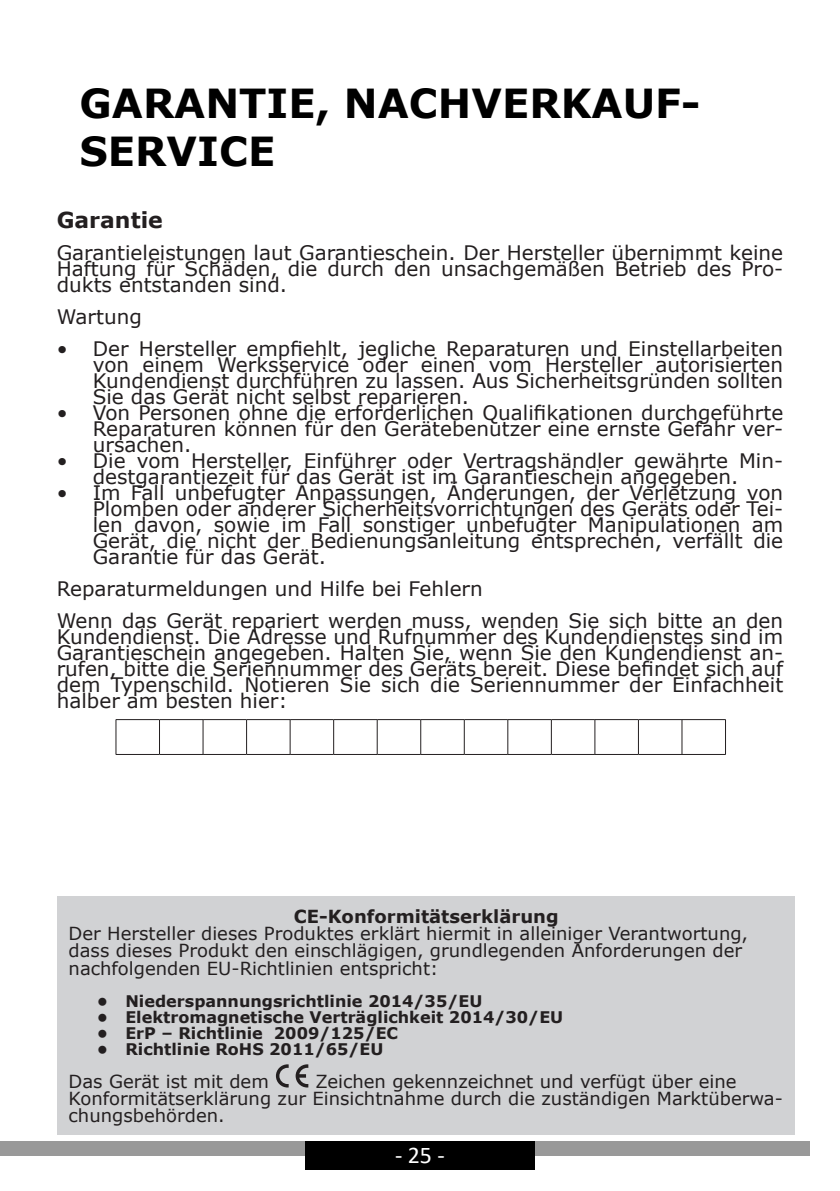
<style>
.page{position:relative;width:840px;height:1191px;background:#fff}
.page>*{position:absolute;margin:0;border:0;box-sizing:border-box;transform-origin:0 0}
.t1{font:700 40px/48px "Verdana";color:#000}
.t2{font:24px "Calibri";color:#fff}
.t3{font:700 22px "Verdana";color:#231f20}
.t4{font:20px/16px "Verdana";color:#231f20;text-align:justify}
.t5{font:18px/17.4px "Verdana";color:#231f20}
.t6{font:700 18px "Verdana";color:#231f20}
.t7{font:700 16px "Verdana";color:#231f20}
</style>
<div class="page">
<div style="left:0;top:1141px;width:809px;height:14px;background:#999"></div>
<div style="left:305px;top:1141px;width:229px;height:28px;background:#000"></div>
<hr style="left:116px;top:719px;width:43px;height:1px;background:#231f20">
<hr style="left:116px;top:720px;width:1px;height:34px;background:#231f20">
<hr style="left:159px;top:719px;width:44px;height:1px;background:#231f20">
<hr style="left:159px;top:720px;width:1px;height:34px;background:#231f20">
<hr style="left:203px;top:719px;width:43px;height:1px;background:#231f20">
<hr style="left:202px;top:720px;width:1px;height:34px;background:#231f20">
<hr style="left:246px;top:719px;width:44px;height:1px;background:#231f20">
<hr style="left:246px;top:720px;width:1px;height:34px;background:#231f20">
<hr style="left:290px;top:719px;width:43px;height:1px;background:#231f20">
<hr style="left:289px;top:720px;width:1px;height:34px;background:#231f20">
<hr style="left:333px;top:719px;width:44px;height:1px;background:#231f20">
<hr style="left:333px;top:720px;width:1px;height:34px;background:#231f20">
<hr style="left:377px;top:719px;width:43px;height:1px;background:#231f20">
<hr style="left:376px;top:720px;width:1px;height:34px;background:#231f20">
<hr style="left:420px;top:719px;width:44px;height:1px;background:#231f20">
<hr style="left:420px;top:720px;width:1px;height:34px;background:#231f20">
<hr style="left:464px;top:719px;width:43px;height:1px;background:#231f20">
<hr style="left:463px;top:720px;width:1px;height:34px;background:#231f20">
<hr style="left:507px;top:719px;width:44px;height:1px;background:#231f20">
<hr style="left:507px;top:720px;width:1px;height:34px;background:#231f20">
<hr style="left:551px;top:719px;width:43px;height:1px;background:#231f20">
<hr style="left:550px;top:720px;width:1px;height:34px;background:#231f20">
<hr style="left:594px;top:719px;width:44px;height:1px;background:#231f20">
<hr style="left:594px;top:720px;width:1px;height:34px;background:#231f20">
<hr style="left:638px;top:719px;width:43px;height:1px;background:#231f20">
<hr style="left:637px;top:720px;width:1px;height:34px;background:#231f20">
<hr style="left:681px;top:719px;width:44px;height:1px;background:#231f20">
<hr style="left:681px;top:720px;width:1px;height:34px;background:#231f20">
<hr style="left:724px;top:720px;width:1px;height:34px;background:#231f20">
<hr style="left:116px;top:754px;width:43px;height:1px;background:#231f20">
<hr style="left:159px;top:754px;width:44px;height:1px;background:#231f20">
<hr style="left:203px;top:754px;width:43px;height:1px;background:#231f20">
<hr style="left:246px;top:754px;width:44px;height:1px;background:#231f20">
<hr style="left:290px;top:754px;width:43px;height:1px;background:#231f20">
<hr style="left:333px;top:754px;width:44px;height:1px;background:#231f20">
<hr style="left:377px;top:754px;width:43px;height:1px;background:#231f20">
<hr style="left:420px;top:754px;width:44px;height:1px;background:#231f20">
<hr style="left:464px;top:754px;width:43px;height:1px;background:#231f20">
<hr style="left:507px;top:754px;width:44px;height:1px;background:#231f20">
<hr style="left:551px;top:754px;width:43px;height:1px;background:#231f20">
<hr style="left:594px;top:754px;width:44px;height:1px;background:#231f20">
<hr style="left:638px;top:754px;width:43px;height:1px;background:#231f20">
<hr style="left:681px;top:754px;width:44px;height:1px;background:#231f20">
<div style="left:57px;top:896px;width:737px;height:238px;background:#d1d2d4"></div>
<svg style="left:276px;top:1064px;width:32px;height:23px"></svg>
<h1 class="t1" style="left:79px;top:78px;width:622px">GARANTIE, NACHVERKAUF-<br>SERVICE</h1>
<p class="t3" style="left:57px;top:204px;width:107px">Garantie</p>
<p class="t4" style="left:57px;top:244px;width:727px">Garantieleistungen laut Garantieschein. Der Hersteller übernimmt keine Haftung für Schäden, die durch den unsachgemäßen Betrieb des Pro&shy;dukts entstanden sind.</p>
<p class="t4" style="left:57px;top:308px;width:87px">Wartung</p>
<p class="t4" style="left:93px;top:340px;width:691px;text-indent:-36px">• Der Hersteller empfiehlt, jegliche Reparaturen und Einstellarbeiten von einem Werksservice oder einen vom Hersteller autorisierten Kundendienst durchführen zu lassen. Aus Sicherheitsgründen sollten Sie das Gerät nicht selbst reparieren.</p>
<p class="t4" style="left:93px;top:404px;width:691px;text-indent:-36px">• Von Personen ohne die erforderlichen Qualifikationen durchgeführte Reparaturen können für den Gerätebenutzer eine ernste Gefahr ver&shy;ursachen.</p>
<p class="t4" style="left:57px;top:452px;width:727px;text-align:center">• Die vom Hersteller, Einführer oder Vertragshändler gewährte Min&shy;destgarantiezeit für das Gerät ist im Garantieschein angegeben.</p>
<p class="t4" style="left:93px;top:484px;width:691px;text-indent:-36px">• Im Fall unbefugter Anpassungen, Änderungen, der Verletzung von Plomben oder anderer Sicherheitsvorrichtungen des Geräts oder Tei&shy;len davon, sowie im Fall sonstiger unbefugter Manipulationen am Gerät, die nicht der Bedienungsanleitung entsprechen, verfällt die Garantie für das Gerät.</p>
<p class="t4" style="left:57px;top:572px;width:727px;line-height:32px">Reparaturmeldungen und Hilfe bei Fehlern<br>Wenn das Gerät repariert werden muss, wenden Sie sich bitte an den</p>
<p class="t4" style="left:57px;top:628px;width:727px">Kundendienst. Die Adresse und Rufnummer des Kundendienstes sind im Garantieschein angegeben. Halten Sie, wenn Sie den Kundendienst an&shy;rufen, bitte die Seriennummer des Geräts bereit. Diese befindet sich auf dem Typenschild. Notieren Sie sich die Seriennummer der Einfachheit halber am besten hier:</p>
<p class="t6" style="left:293px;top:903px;width:266px">CE-Konformitätserklärung</p>
<p class="t5" style="left:69px;top:924px;width:680px">Der Hersteller dieses Produktes erklärt hiermit in alleiniger Verantwortung, dass dieses Produkt den einschlägigen, grundlegenden Anforderungen der nachfolgenden EU-Richtlinien entspricht:</p>
<p class="t7" style="left:97px;top:989px;width:387px">• Niederspannungsrichtlinie 2014/35/EU</p>
<p class="t7" style="left:97px;top:1005px;width:467px">• Elektromagnetische Verträglichkeit 2014/30/EU</p>
<p class="t7" style="left:97px;top:1021px;width:302px">• ErP – Richtlinie 2009/125/EC</p>
<p class="t7" style="left:97px;top:1037px;width:288px">• Richtlinie RoHS 2011/65/EU</p>
<p class="t5" style="left:69px;top:1072px;width:202px">Das Gerät ist mit dem</p>
<p class="t5" style="left:69px;top:1072px;width:715px;text-indent:247px">Zeichen gekennzeichnet und verfügt über eine<br>Konformitätserklärung zur Einsichtnahme durch die zuständigen Marktüberwa&shy;chungsbehörden.</p>
<p class="t2" style="left:395px;top:1138px;width:51px">- 25 -</p>
</div>
